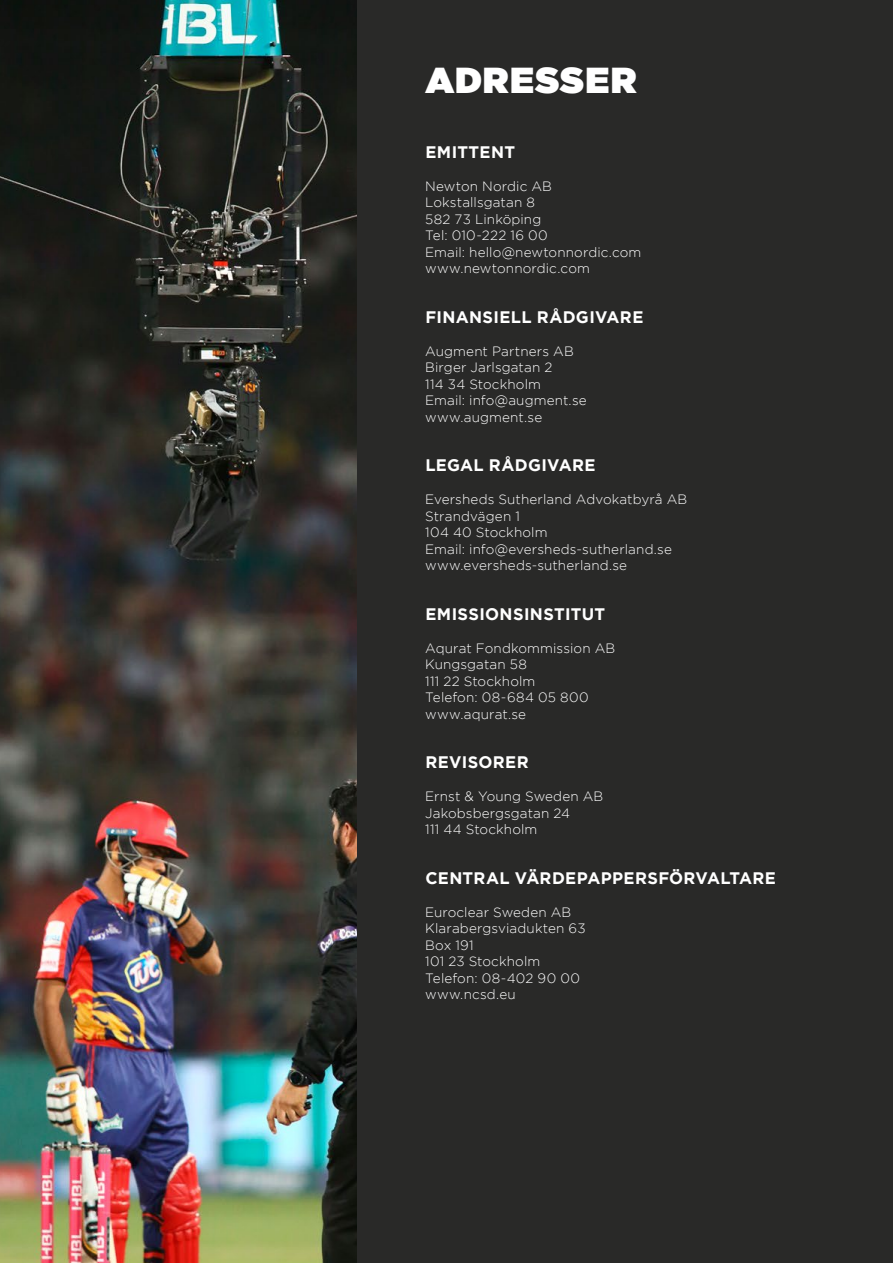
<style>
.page{position:relative;width:893px;height:1263px;background:#fff}
.page>*{position:absolute;margin:0;border:0;box-sizing:border-box;transform-origin:0 0}
.t1{font:36px "Gotham Ultra";letter-spacing:.035em;color:#fff}
.t2{font:700 16.65px "Gotham";letter-spacing:.02em;color:#fff}
.t3{font:300 13.5px/16.5px "Gotham";letter-spacing:.01em;color:#fff}
</style>
<div class="page">
<img style="left:0;top:0;width:357px;height:1263px">
<div style="left:357px;top:0;width:536px;height:1263px;background:#292928"></div>
<h1 class="t1" style="left:425px;top:59px;width:213px">ADRESSER</h1>
<p class="t2" style="left:425px;top:142px;width:91px">EMITTENT</p>
<p class="t3" style="left:425px;top:178px;width:218px">Newton Nordic AB<br>Lokstallsgatan 8<br>582 73 Linköping<br>Tel: 010-222 16 00<br>Email: hello@newtonnordic.com www.newtonnordic.com</p>
<p class="t2" style="left:425px;top:307px;width:220px">FINANSIELL RÅDGIVARE</p>
<p class="t3" style="left:425px;top:343px;width:163px">Augment Partners AB<br>Birger Jarlsgatan 2<br>114 34 Stockholm<br>Email: info@augment.se www.augment.se</p>
<p class="t2" style="left:425px;top:456px;width:172px">LEGAL RÅDGIVARE</p>
<p class="t3" style="left:425px;top:491px;width:264px">Eversheds Sutherland Advokatbyrå AB<br>Strandvägen 1<br>104 40 Stockholm<br>Email: info@eversheds-sutherland.se www.eversheds-sutherland.se</p>
<p class="t2" style="left:425px;top:604px;width:181px">EMISSIONSINSTITUT</p>
<p class="t3" style="left:425px;top:640px;width:192px">Aqurat Fondkommission AB<br>Kungsgatan 58<br>111 22 Stockholm<br>Telefon: 08-684 05 800 www.aqurat.se</p>
<p class="t2" style="left:425px;top:753px;width:105px">REVISORER</p>
<p class="t3" style="left:425px;top:788px;width:180px">Ernst &amp; Young Sweden AB<br>Jakobsbergsgatan 24<br>111 44 Stockholm</p>
<p class="t2" style="left:425px;top:868px;width:352px">CENTRAL VÄRDEPAPPERSFÖRVALTARE</p>
<p class="t3" style="left:425px;top:904px;width:162px">Euroclear Sweden AB<br>Klarabergsviadukten 63<br>Box 191<br>101 23 Stockholm<br>Telefon: 08-402 90 00 www.ncsd.eu</p>
</div>
